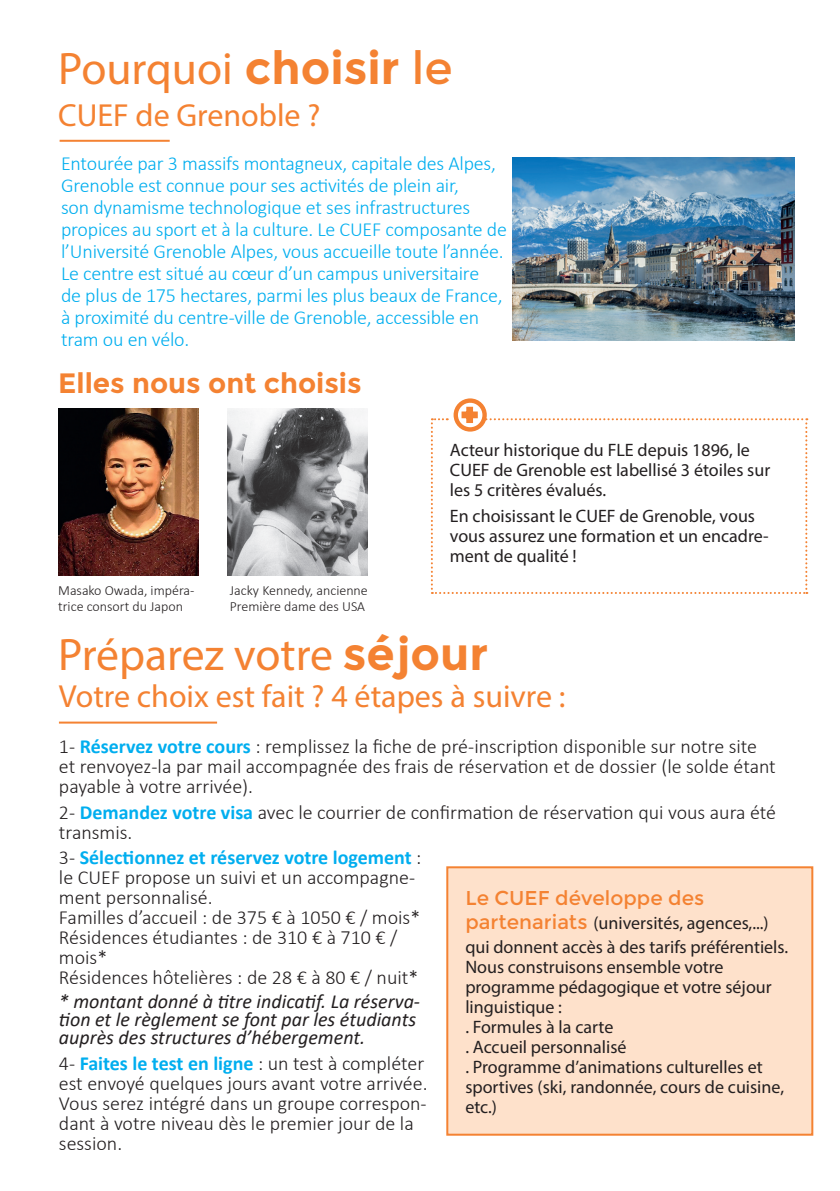
<style>
.page{position:relative;width:840px;height:1191px;background:#fff}
.page>*{position:absolute;margin:0;border:0;box-sizing:border-box;transform-origin:0 0}
.t1{font:45.6px "Myriad Pro";color:#f48232}
.t2{font:32px "Myriad Pro";color:#f48232}
.t3{font:700 28px "Montserrat";color:#f48232}
.t4{font:300 20px/20px "Calibri";color:#231f20}
.t5{font:300 20px/22px "Calibri";letter-spacing:-.01em;color:#00aeef}
.t6{font:italic 20px/18px "Calibri";color:#231f20}
.t7{font:20px "Montserrat";color:#f48232}
.t8{font:18px/20px "Myriad Pro";color:#231f20}
.t9{font:300 14px/16px "Calibri";color:#231f20}
.s1{font-family:"Montserrat";font-weight:700}
.s2{font-family:"Montserrat"}
.s3{font-weight:700;color:#00aeef}
.s4{font-family:"Montserrat";font-size:20px;color:#f48232}
</style>
<div class="page">
<hr style="left:60px;top:140px;width:110px;height:2px;background:#f48232">
<svg style="left:430px;top:398px;width:376px;height:196px"></svg>
<img style="left:228px;top:408px;width:140px;height:167px">
<hr style="left:59px;top:721px;width:158px;height:2px;background:#f48232">
<div style="left:447px;top:867px;width:364px;height:267px;background:#fee1cb"></div>
<div style="left:446px;top:866px;width:366px;height:269px;border:2px solid #f48232"></div>
<img style="left:58px;top:408px;width:140px;height:167px">
<img style="left:512px;top:157px;width:281px;height:183px">
<h1 class="t1" style="left:58px;top:40px;width:396px">Pourquoi <span class="s1">choisir</span> <span class="s2">le</span></h1>
<h2 class="t2" style="left:58px;top:95px;width:263px">CUEF de Grenoble ?</h2>
<p class="t5" style="left:61px;top:152px;width:447px">Entourée par 3 massifs montagneux, capitale des Alpes, Grenoble est connue pour ses activités de plein air,<br>son dynamisme technologique et ses infrastructures propices au sport et à la culture. Le CUEF composante de l’Université Grenoble Alpes, vous accueille toute l’année.<br>Le centre est situé au cœur d’un campus universitaire<br>de plus de 175 hectares, parmi les plus beaux de France, à proximité du centre-ville de Grenoble, accessible en tram ou en vélo.</p>
<h3 class="t3" style="left:58px;top:366px;width:305px">Elles nous ont choisis</h3>
<p class="t8" style="left:449px;top:440px;width:321px">Acteur historique du FLE depuis 1896, le<br>CUEF de Grenoble est labellisé 3 étoiles sur les 5 critères évalués.</p>
<p class="t8" style="left:449px;top:506px;width:320px">En choisissant le CUEF de Grenoble, vous vous assurez une formation et un encadre&shy;ment de qualité !</p>
<p class="t9" style="left:58px;top:582px;width:138px">Masako Owada, impéra&shy;trice consort du Japon</p>
<h1 class="t1" style="left:58px;top:626px;width:431px">Préparez votre <span class="s1">séjour</span></h1>
<p class="t9" style="left:230px;top:582px;width:139px">Jacky Kennedy, ancienne<br>Première dame des USA</p>
<h2 class="t2" style="left:59px;top:677px;width:508px">Votre choix est fait ? 4 étapes à suivre :</h2>
<p class="t4" style="left:59px;top:736px;width:718px">1- <span class="s3">Réservez votre cours</span> : remplissez la fiche de pré-inscription disponible sur notre site et renvoyez-la par mail accompagnée des frais de réservation et de dossier (le solde étant payable à votre arrivée).</p>
<p class="t4" style="left:59px;top:801px;width:718px">2- <span class="s3">Demandez votre visa</span> avec le courrier de confirmation de réservation qui vous aura été transmis.</p>
<p class="t4" style="left:59px;top:847px;width:364px">3- <span class="s3">Sélectionnez et réservez votre logement</span> : le CUEF propose un suivi et un accompagne&shy;ment personnalisé.<br>Familles d’accueil : de 375 € à 1050 € / mois* Résidences étudiantes : de 310 € à 710 € / mois*<br>Résidences hôtelières : de 28 € à 80 € / nuit*</p>
<p class="t6" style="left:59px;top:991px;width:362px">* montant donné à titre indicatif. La réserva&shy;tion et le règlement se font par les étudiants auprès des structures d’hébergement.</p>
<p class="t4" style="left:59px;top:1052px;width:370px">4- <span class="s3">Faites le test en ligne</span> : un test à compléter est envoyé quelques jours avant votre arrivée.<br>Vous serez intégré dans un groupe correspon&shy;dant à votre niveau dès le premier jour de la session.</p>
<p class="t7" style="left:465px;top:886px;width:240px">Le CUEF développe des</p>
<p class="t8" style="left:465px;top:910px;width:324px;line-height:24px"><span class="s4">partenariats</span> (universités, agences,...) qui donnent accès à des tarifs préférentiels.</p>
<p class="t8" style="left:465px;top:956px;width:320px">Nous construisons ensemble votre programme pédagogique et votre séjour linguistique :<br>. Formules à la carte<br>. Accueil personnalisé<br>. Programme d’animations culturelles et sportives (ski, randonnée, cours de cuisine, etc.)</p>
</div>
